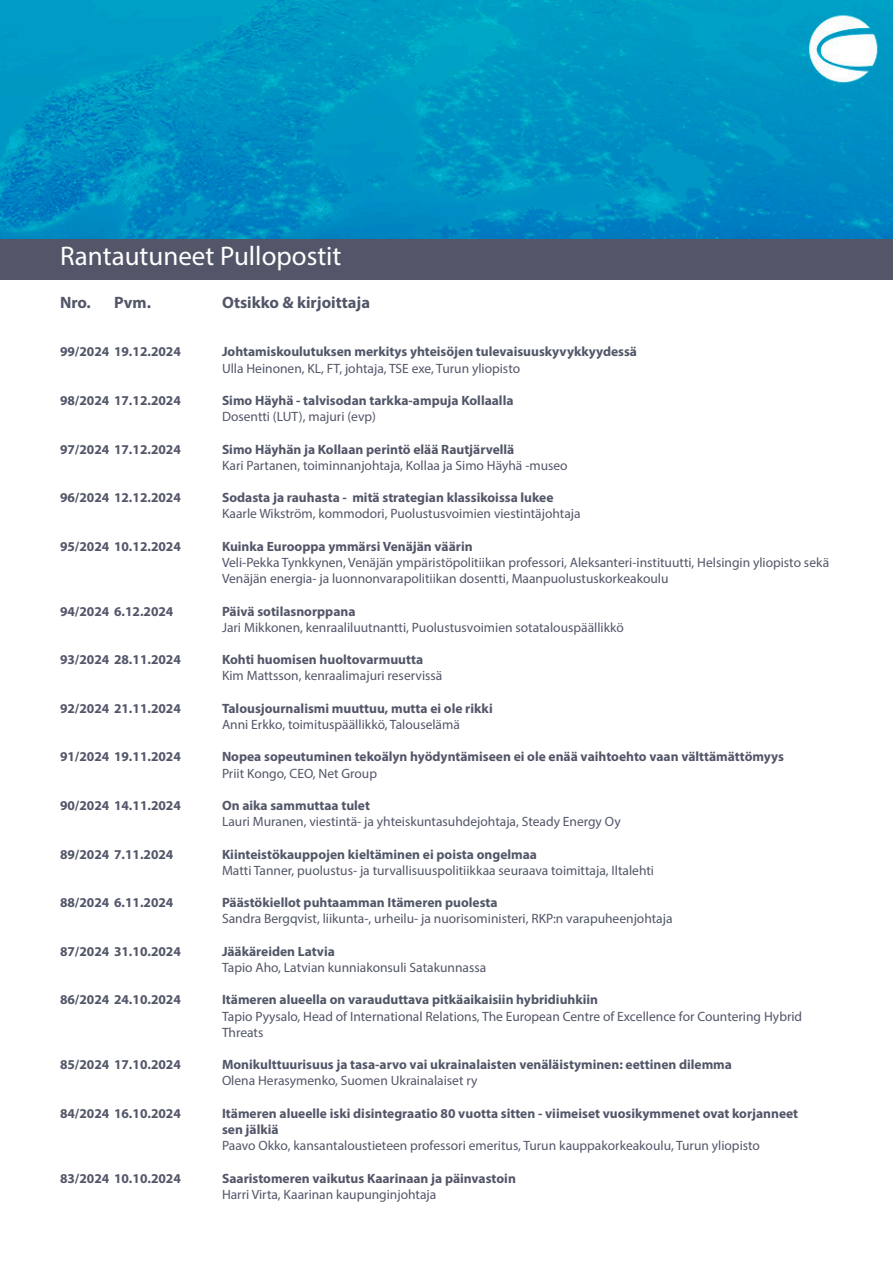
<style>
.page{position:relative;width:893px;height:1263px;background:#fff}
.page>*{position:absolute;margin:0;border:0;box-sizing:border-box;transform-origin:0 0}
.t1{font:27px "Myriad Pro";color:#fff}
.t2{font:700 16.5px "Myriad Pro";color:#525668}
.t3{font:700 13.5px "Myriad Pro";color:#525668}
.t4{font:13.5px/16.2px "Myriad Pro";color:#525668}
</style>
<div class="page">
<div style="left:0;top:237px;width:893px;height:43px;background:#525668"></div>
<img style="left:0;top:0;width:893px;height:238px">
<p class="t1" style="left:60px;top:239px;width:283px">Rantautuneet Pullopostit</p>
<p class="t2" style="left:60px;top:291px;width:32px">Nro.</p>
<p class="t2" style="left:114px;top:291px;width:38px">Pvm.</p>
<p class="t2" style="left:222px;top:291px;width:150px">Otsikko &amp; kirjoittaja</p>
<p class="t3" style="left:60px;top:343px;width:122px">99/2024 19.12.2024</p>
<p class="t3" style="left:222px;top:343px;width:417px">Johtamiskoulutuksen merkitys yhteisöjen tulevaisuuskyvykkyydessä</p>
<p class="t4" style="left:222px;top:360px;width:300px">Ulla Heinonen, KL, FT, johtaja, TSE exe, Turun yliopisto</p>
<p class="t3" style="left:60px;top:392px;width:122px">98/2024 17.12.2024</p>
<p class="t3" style="left:222px;top:392px;width:293px">Simo Häyhä - talvisodan tarkka-ampuja Kollaalla</p>
<p class="t4" style="left:222px;top:408px;width:155px">Dosentti (LUT), majuri (evp)</p>
<p class="t3" style="left:60px;top:440px;width:122px">97/2024 17.12.2024</p>
<p class="t3" style="left:222px;top:440px;width:294px">Simo Häyhän ja Kollaan perintö elää Rautjärvellä</p>
<p class="t4" style="left:222px;top:457px;width:347px">Kari Partanen, toiminnanjohtaja, Kollaa ja Simo Häyhä -museo</p>
<p class="t3" style="left:60px;top:489px;width:122px">96/2024 12.12.2024</p>
<p class="t3" style="left:222px;top:489px;width:333px">Sodasta ja rauhasta - mitä strategian klassikoissa lukee</p>
<p class="t4" style="left:222px;top:505px;width:360px">Kaarle Wikström, kommodori, Puolustusvoimien viestintäjohtaja</p>
<p class="t3" style="left:60px;top:537px;width:122px">95/2024 10.12.2024</p>
<p class="t3" style="left:222px;top:537px;width:252px">Kuinka Eurooppa ymmärsi Venäjän väärin</p>
<p class="t4" style="left:222px;top:554px;width:609px">Veli-Pekka Tynkkynen, Venäjän ympäristöpolitiikan professori, Aleksanteri-instituutti, Helsingin yliopisto sekä<br>Venäjän energia- ja luonnonvarapolitiikan dosentti, Maanpuolustuskorkeakoulu</p>
<p class="t3" style="left:60px;top:602px;width:115px">94/2024 6.12.2024</p>
<p class="t3" style="left:222px;top:602px;width:135px">Päivä sotilasnorppana</p>
<p class="t4" style="left:222px;top:619px;width:403px">Jari Mikkonen, kenraaliluutnantti, Puolustusvoimien sotatalouspäällikkö</p>
<p class="t3" style="left:60px;top:651px;width:122px">93/2024 28.11.2024</p>
<p class="t3" style="left:222px;top:651px;width:203px">Kohti huomisen huoltovarmuutta</p>
<p class="t4" style="left:222px;top:667px;width:222px">Kim Mattsson, kenraalimajuri reservissä</p>
<p class="t3" style="left:60px;top:699px;width:122px">92/2024 21.11.2024</p>
<p class="t3" style="left:222px;top:699px;width:272px">Talousjournalismi muuttuu, mutta ei ole rikki</p>
<p class="t4" style="left:222px;top:716px;width:239px">Anni Erkko, toimituspäällikkö, Talouselämä</p>
<p class="t3" style="left:60px;top:748px;width:122px">91/2024 19.11.2024</p>
<p class="t3" style="left:222px;top:748px;width:563px">Nopea sopeutuminen tekoälyn hyödyntämiseen ei ole enää vaihtoehto vaan välttämättömyys</p>
<p class="t4" style="left:222px;top:765px;width:157px">Priit Kongo, CEO, Net Group</p>
<p class="t3" style="left:60px;top:797px;width:122px">90/2024 14.11.2024</p>
<p class="t3" style="left:222px;top:797px;width:150px">On aika sammuttaa tulet</p>
<p class="t4" style="left:222px;top:813px;width:400px">Lauri Muranen, viestintä- ja yhteiskuntasuhdejohtaja, Steady Energy Oy</p>
<p class="t3" style="left:60px;top:845px;width:115px">89/2024 7.11.2024</p>
<p class="t3" style="left:222px;top:845px;width:317px">Kiinteistökauppojen kieltäminen ei poista ongelmaa</p>
<p class="t4" style="left:222px;top:862px;width:434px">Matti Tanner, puolustus- ja turvallisuuspolitiikkaa seuraava toimittaja, Iltalehti</p>
<p class="t3" style="left:60px;top:894px;width:115px">88/2024 6.11.2024</p>
<p class="t3" style="left:222px;top:894px;width:277px">Päästökiellot puhtaamman Itämeren puolesta</p>
<p class="t4" style="left:222px;top:910px;width:452px">Sandra Bergqvist, liikunta-, urheilu- ja nuorisoministeri, RKP:n varapuheenjohtaja</p>
<p class="t3" style="left:60px;top:942px;width:122px">87/2024 31.10.2024</p>
<p class="t3" style="left:222px;top:942px;width:114px">Jääkäreiden Latvia</p>
<p class="t4" style="left:222px;top:959px;width:266px">Tapio Aho, Latvian kunniakonsuli Satakunnassa</p>
<p class="t3" style="left:60px;top:991px;width:122px">86/2024 24.10.2024</p>
<p class="t3" style="left:222px;top:991px;width:378px">Itämeren alueella on varauduttava pitkäaikaisiin hybridiuhkiin</p>
<p class="t4" style="left:222px;top:1008px;width:582px">Tapio Pyysalo, Head of International Relations, The European Centre of Excellence for Countering Hybrid<br>Threats</p>
<p class="t3" style="left:60px;top:1056px;width:122px">85/2024 17.10.2024</p>
<p class="t3" style="left:222px;top:1056px;width:511px">Monikulttuurisuus ja tasa-arvo vai ukrainalaisten venäläistyminen: eettinen dilemma</p>
<p class="t4" style="left:222px;top:1072px;width:257px">Olena Herasymenko, Suomen Ukrainalaiset ry</p>
<p class="t3" style="left:60px;top:1104px;width:122px">84/2024 16.10.2024</p>
<p class="t3" style="left:222px;top:1104px;width:578px">Itämeren alueelle iski disintegraatio 80 vuotta sitten - viimeiset vuosikymmenet ovat korjanneet</p>
<p class="t3" style="left:222px;top:1121px;width:58px">sen jälkiä</p>
<p class="t4" style="left:222px;top:1137px;width:539px">Paavo Okko, kansantaloustieteen professori emeritus, Turun kauppakorkeakoulu, Turun yliopisto</p>
<p class="t3" style="left:60px;top:1169px;width:122px">83/2024 10.10.2024</p>
<p class="t3" style="left:222px;top:1169px;width:295px">Saaristomeren vaikutus Kaarinaan ja päinvastoin</p>
<p class="t4" style="left:222px;top:1186px;width:216px">Harri Virta, Kaarinan kaupunginjohtaja</p>
</div>
